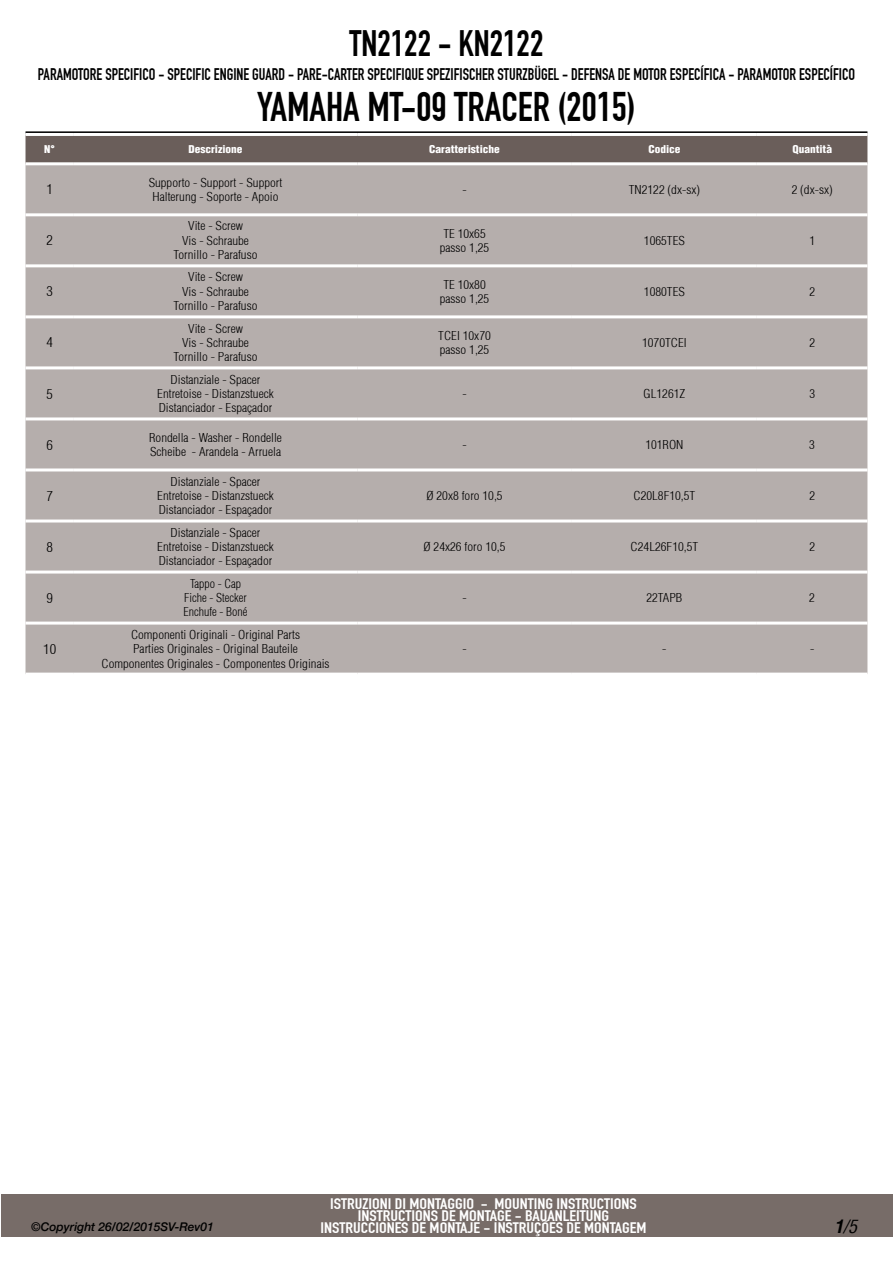
<style>
.page{position:relative;width:893px;height:1263px;background:#fff}
.page>*{position:absolute;margin:0;border:0;box-sizing:border-box;transform-origin:0 0}
.t1{font:40.5px "DIN Engschrift Alternate";color:#000}
.t2{font:36px "DIN Engschrift Alternate";color:#000}
.t3{font:italic condensed 18px "Helvetica";color:#000}
.t4{font:16.5px "DIN Engschrift Alternate";color:#000;scale:.95 1}
.t5{font:15px/12px "DIN Engschrift Alternate";color:#fff;text-align:center;scale:1.2 1}
.t6{font:300 condensed 13.5px "Helvetica";color:#000;scale:1.08 1}
.t7{font:300 condensed 12px/14.4px "Helvetica";color:#000;text-align:center;scale:1.08 1}
.t8{font:300 condensed 12px/14.4px "Helvetica";color:#000;text-align:center}
.t9{font:italic 500 12px "Helvetica Neue";color:#000}
.t10{font:900 condensed 10.5px "Helvetica";color:#fff;scale:1.08 1}
.s1{font-weight:700}
</style>
<div class="page">
<div style="left:1px;top:1194px;width:891px;height:43px;background:#776c68"></div>
<hr style="left:26px;top:131px;width:841px;height:3px;background:#000">
<div style="left:26px;top:136px;width:841px;height:26px;background:#6a5e5a"></div>
<div style="left:26px;top:165px;width:841px;height:508px;background:#b5aeac"></div>
<hr style="left:26px;top:133px;width:48px;height:3px;background:#fff">
<hr style="left:74px;top:133px;width:283px;height:3px;background:#fff">
<hr style="left:357px;top:133px;width:215px;height:3px;background:#fff">
<hr style="left:572px;top:133px;width:185px;height:3px;background:#fff">
<hr style="left:757px;top:133px;width:110px;height:3px;background:#fff">
<hr style="left:26px;top:213px;width:48px;height:3px;background:#fff">
<hr style="left:74px;top:213px;width:283px;height:3px;background:#fff">
<hr style="left:357px;top:213px;width:215px;height:3px;background:#fff">
<hr style="left:572px;top:213px;width:185px;height:3px;background:#fff">
<hr style="left:757px;top:213px;width:110px;height:3px;background:#fff">
<hr style="left:26px;top:264px;width:48px;height:3px;background:#fff">
<hr style="left:74px;top:264px;width:283px;height:3px;background:#fff">
<hr style="left:357px;top:264px;width:215px;height:3px;background:#fff">
<hr style="left:572px;top:264px;width:185px;height:3px;background:#fff">
<hr style="left:757px;top:264px;width:110px;height:3px;background:#fff">
<hr style="left:26px;top:315px;width:48px;height:3px;background:#fff">
<hr style="left:74px;top:315px;width:283px;height:3px;background:#fff">
<hr style="left:357px;top:315px;width:215px;height:3px;background:#fff">
<hr style="left:572px;top:315px;width:185px;height:3px;background:#fff">
<hr style="left:757px;top:315px;width:110px;height:3px;background:#fff">
<hr style="left:26px;top:366px;width:48px;height:3px;background:#fff">
<hr style="left:74px;top:366px;width:283px;height:3px;background:#fff">
<hr style="left:357px;top:366px;width:215px;height:3px;background:#fff">
<hr style="left:572px;top:366px;width:185px;height:3px;background:#fff">
<hr style="left:757px;top:366px;width:110px;height:3px;background:#fff">
<hr style="left:26px;top:417px;width:48px;height:3px;background:#fff">
<hr style="left:74px;top:417px;width:283px;height:3px;background:#fff">
<hr style="left:357px;top:417px;width:215px;height:3px;background:#fff">
<hr style="left:572px;top:417px;width:185px;height:3px;background:#fff">
<hr style="left:757px;top:417px;width:110px;height:3px;background:#fff">
<hr style="left:26px;top:468px;width:48px;height:3px;background:#fff">
<hr style="left:74px;top:468px;width:283px;height:3px;background:#fff">
<hr style="left:357px;top:468px;width:215px;height:3px;background:#fff">
<hr style="left:572px;top:468px;width:185px;height:3px;background:#fff">
<hr style="left:757px;top:468px;width:110px;height:3px;background:#fff">
<hr style="left:26px;top:519px;width:48px;height:3px;background:#fff">
<hr style="left:74px;top:519px;width:283px;height:3px;background:#fff">
<hr style="left:357px;top:519px;width:215px;height:3px;background:#fff">
<hr style="left:572px;top:519px;width:185px;height:3px;background:#fff">
<hr style="left:757px;top:519px;width:110px;height:3px;background:#fff">
<hr style="left:26px;top:570px;width:48px;height:3px;background:#fff">
<hr style="left:74px;top:570px;width:283px;height:3px;background:#fff">
<hr style="left:357px;top:570px;width:215px;height:3px;background:#fff">
<hr style="left:572px;top:570px;width:185px;height:3px;background:#fff">
<hr style="left:757px;top:570px;width:110px;height:3px;background:#fff">
<hr style="left:26px;top:622px;width:48px;height:3px;background:#fff">
<hr style="left:74px;top:622px;width:283px;height:3px;background:#fff">
<hr style="left:357px;top:622px;width:215px;height:3px;background:#fff">
<hr style="left:572px;top:622px;width:185px;height:3px;background:#fff">
<hr style="left:757px;top:622px;width:110px;height:3px;background:#fff">
<h2 class="t2" style="left:350px;top:22px;width:195px">TN2122 - KN2122</h2>
<h3 class="t4" style="left:38px;top:64px;width:862px">PARAMOTORE SPECIFICO - SPECIFIC ENGINE GUARD - PARE-CARTER SPECIFIQUE SPEZIFISCHER STURZBÜGEL - DEFENSA DE MOTOR ESPECÍFICA - PARAMOTOR ESPECÍFICO</h3>
<h1 class="t1" style="left:257px;top:83px;width:380px">YAMAHA MT-09 TRACER (2015)</h1>
<p class="t10" style="left:44px;top:143px;width:12px">N°</p>
<p class="t10" style="left:188px;top:143px;width:52px">Descrizione</p>
<p class="t10" style="left:429px;top:143px;width:67px">Caratteristiche</p>
<p class="t10" style="left:648px;top:143px;width:31px">Codice</p>
<p class="t10" style="left:792px;top:143px;width:38px">Quantità</p>
<p class="t6" style="left:46px;top:181px;width:7px">1</p>
<p class="t7" style="left:149px;top:175px;width:125px">Supporto - Support - Support<br>Halterung - Soporte - Apoio</p>
<p class="t7" style="left:462px;top:182px;width:5px">-</p>
<p class="t7" style="left:629px;top:182px;width:67px">TN2122 (dx-sx)</p>
<p class="t7" style="left:792px;top:182px;width:39px">2 (dx-sx)</p>
<p class="t6" style="left:46px;top:232px;width:7px">2</p>
<p class="t6" style="left:46px;top:283px;width:7px">3</p>
<p class="t6" style="left:46px;top:334px;width:7px">4</p>
<p class="t6" style="left:46px;top:385px;width:7px">5</p>
<p class="t7" style="left:174px;top:219px;width:79px">Vite - Screw<br>Vis - Schraube<br>Tornillo - Parafuso</p>
<p class="t7" style="left:440px;top:226px;width:47px">TE 10x65 passo 1,25</p>
<p class="t7" style="left:644px;top:233px;width:39px">1065TES</p>
<p class="t7" style="left:809px;top:233px;width:7px">1</p>
<p class="t7" style="left:174px;top:270px;width:79px">Vite - Screw<br>Vis - Schraube<br>Tornillo - Parafuso</p>
<p class="t7" style="left:440px;top:277px;width:47px">TE 10x80 passo 1,25</p>
<p class="t7" style="left:644px;top:284px;width:39px">1080TES</p>
<p class="t7" style="left:809px;top:284px;width:7px">2</p>
<p class="t7" style="left:174px;top:321px;width:79px">Vite - Screw<br>Vis - Schraube<br>Tornillo - Parafuso</p>
<p class="t7" style="left:438px;top:328px;width:50px;text-align:left">TCEI 10x70 passo 1,25</p>
<p class="t7" style="left:642px;top:335px;width:43px">1070TCEI</p>
<p class="t7" style="left:809px;top:335px;width:7px">2</p>
<p class="t7" style="left:157px;top:372px;width:109px">Distanziale - Spacer<br>Entretoise - Distanzstueck<br>Distanciador - Espaçador</p>
<p class="t7" style="left:462px;top:386px;width:5px">-</p>
<p class="t7" style="left:644px;top:386px;width:40px">GL1261Z</p>
<p class="t7" style="left:809px;top:386px;width:7px">3</p>
<p class="t6" style="left:46px;top:436px;width:7px">6</p>
<p class="t7" style="left:149px;top:430px;width:125px;text-align:left">Rondella - Washer - Rondelle<br>Scheibe - Arandela - Arruela</p>
<p class="t6" style="left:46px;top:487px;width:7px">7</p>
<p class="t6" style="left:46px;top:538px;width:7px">8</p>
<p class="t6" style="left:46px;top:589px;width:7px">9</p>
<p class="t6" style="left:43px;top:640px;width:13px">10</p>
<p class="t7" style="left:157px;top:474px;width:109px">Distanziale - Spacer<br>Entretoise - Distanzstueck<br>Distanciador - Espaçador</p>
<p class="t7" style="left:157px;top:525px;width:109px">Distanziale - Spacer<br>Entretoise - Distanzstueck<br>Distanciador - Espaçador</p>
<p class="t8" style="left:184px;top:576px;width:65px">Tappo - Cap<br>Fiche - Stecker<br>Enchufe - Boné</p>
<p class="t7" style="left:102px;top:627px;width:213px">Componenti Originali - Original Parts<br>Parties Originales - Original Bauteile<br>Componentes Originales - Componentes Originais</p>
<p class="t7" style="left:462px;top:437px;width:5px">-</p>
<p class="t7" style="left:645px;top:437px;width:37px">101RON</p>
<p class="t7" style="left:809px;top:437px;width:7px">3</p>
<p class="t7" style="left:426px;top:488px;width:72px">Ø 20x8 foro 10,5</p>
<p class="t7" style="left:633px;top:488px;width:59px">C20L8F10,5T</p>
<p class="t7" style="left:809px;top:488px;width:7px">2</p>
<p class="t7" style="left:424px;top:539px;width:77px">Ø 24x26 foro 10,5</p>
<p class="t7" style="left:631px;top:539px;width:64px">C24L26F10,5T</p>
<p class="t7" style="left:809px;top:539px;width:7px">2</p>
<p class="t7" style="left:462px;top:590px;width:5px">-</p>
<p class="t7" style="left:646px;top:590px;width:35px">22TAPB</p>
<p class="t7" style="left:809px;top:590px;width:7px">2</p>
<p class="t7" style="left:462px;top:641px;width:5px">-</p>
<p class="t7" style="left:662px;top:641px;width:5px">-</p>
<p class="t7" style="left:810px;top:641px;width:5px">-</p>
<p class="t9" style="left:31px;top:1220px;width:184px">©Copyright 26/02/2015SV-Rev01</p>
<p class="t5" style="left:320px;top:1197px;width:273px">ISTRUZIONI DI MONTAGGIO - MOUNTING INSTRUCTIONS<br>INSTRUCTIONS DE MONTAGE - BAUANLEITUNG<br>INSTRUCCIONES DE MONTAJE - INSTRUÇÕES DE MONTAGEM</p>
<h3 class="t3" style="left:834px;top:1215px;width:25px"><span class="s1">1</span>/5</h3>
</div>
